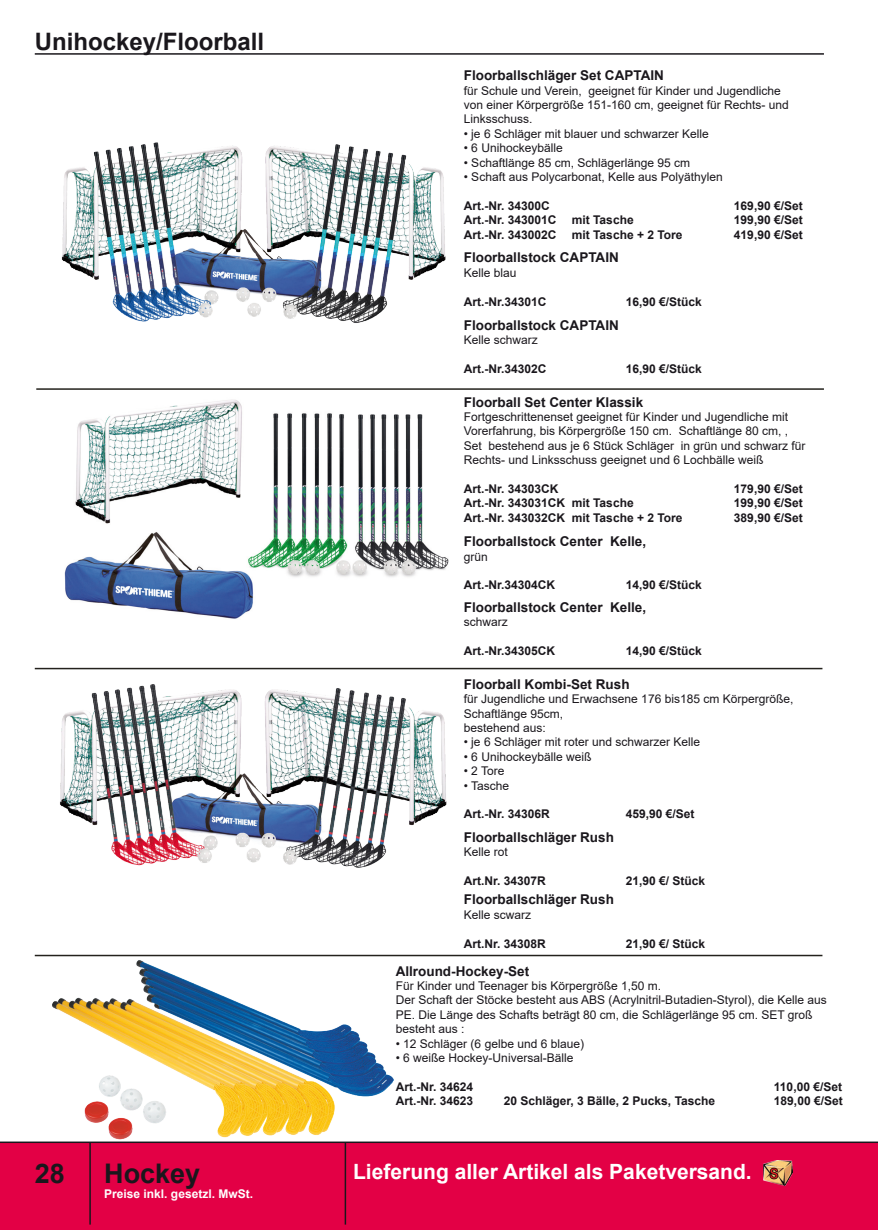
<style>
.page{position:relative;width:878px;height:1231px;background:#fff}
.page>*{position:absolute;margin:0;border:0;box-sizing:border-box;transform-origin:0 0}
.t1{font:700 27px "Arial";color:#1a171c}
.t2{font:700 24px "Arial";color:#1a171c}
.t3{font:700 21px "Arial";color:#fff}
.t4{font:700 13.5px "Arial";color:#1a171c}
.t5{font:12px/14.4px "Arial";color:#1a171c}
.t6{font:700 12px "Arial";color:#1a171c}
.t7{font:700 12px "Arial";color:#fefefe}
</style>
<div class="page">
<div style="left:0;top:1142px;width:877px;height:88px;background:#e30045"></div>
<hr style="left:35px;top:53px;width:788px;height:2px;background:#1a171c">
<hr style="left:89px;top:1142px;width:2px;height:82px;background:#1a171c">
<hr style="left:344px;top:1142px;width:2px;height:82px;background:#1a171c">
<hr style="left:0;top:1141px;width:877px;height:1px;background:#1a171c">
<svg style="left:36px;top:388px;width:787px;height:2px;background:#595854"></svg>
<svg style="left:35px;top:667px;width:787px;height:2px;background:#7e7d7a"></svg>
<img style="left:763px;top:1160px;width:29px;height:25px">
<img style="left:61px;top:142px;width:385px;height:181px">
<img style="left:64px;top:399px;width:385px;height:220px">
<img style="left:60px;top:684px;width:387px;height:184px">
<svg style="left:35px;top:954px;width:787px;height:2px;background:#787774"></svg>
<img style="left:52px;top:960px;width:341px;height:179px">
<p class="t2" style="left:35px;top:24px;width:231px">Unihockey/Floorball</p>
<h1 class="t1" style="left:35px;top:1154px;width:32px">28</h1>
<h1 class="t1" style="left:104px;top:1154px;width:98px">Hockey</h1>
<p class="t7" style="left:104px;top:1184px;width:150px">Preise inkl. gesetzl. MwSt.</p>
<p class="t4" style="left:463px;top:66px;width:202px">Floorballschläger Set CAPTAIN</p>
<p class="t5" style="left:463px;top:83px;width:326px">für Schule und Verein, geeignet für Kinder und Jugendliche von einer Körpergröße 151-160 cm, geeignet für Rechts- und<br>Linksschuss.</p>
<p class="t5" style="left:463px;top:126px;width:246px">• je 6 Schläger mit blauer und schwarzer Kelle</p>
<p class="t5" style="left:463px;top:141px;width:100px">• 6 Unihockeybälle</p>
<p class="t5" style="left:463px;top:155px;width:228px">• Schaftlänge 85 cm, Schlägerlänge 95 cm</p>
<p class="t5" style="left:463px;top:170px;width:260px">• Schaft aus Polycarbonat, Kelle aus Polyäthylen</p>
<p class="t6" style="left:463px;top:197px;width:88px">Art.-Nr. 34300C</p>
<p class="t6" style="left:733px;top:197px;width:70px">169,90 €/Set</p>
<p class="t6" style="left:463px;top:212px;width:94px">Art.-Nr. 343001C</p>
<p class="t6" style="left:571px;top:212px;width:63px">mit Tasche</p>
<p class="t6" style="left:733px;top:212px;width:70px">199,90 €/Set</p>
<p class="t6" style="left:463px;top:226px;width:94px">Art.-Nr. 343002C</p>
<p class="t6" style="left:571px;top:226px;width:112px">mit Tasche + 2 Tore</p>
<p class="t6" style="left:733px;top:226px;width:70px">419,90 €/Set</p>
<p class="t4" style="left:463px;top:248px;width:157px">Floorballstock CAPTAIN</p>
<p class="t5" style="left:463px;top:265px;width:54px">Kelle blau</p>
<p class="t6" style="left:463px;top:293px;width:84px">Art.-Nr.34301C</p>
<p class="t6" style="left:625px;top:293px;width:78px">16,90 €/Stück</p>
<p class="t4" style="left:463px;top:316px;width:157px">Floorballstock CAPTAIN</p>
<p class="t5" style="left:463px;top:333px;width:76px">Kelle schwarz</p>
<p class="t6" style="left:463px;top:360px;width:84px">Art.-Nr.34302C</p>
<p class="t6" style="left:625px;top:360px;width:78px">16,90 €/Stück</p>
<p class="t4" style="left:463px;top:392px;width:181px">Floorball Set Center Klassik</p>
<p class="t5" style="left:463px;top:409px;width:343px">Fortgeschrittenenset geeignet für Kinder und Jugendliche mit Vorerfahrung, bis Körpergröße 150 cm. Schaftlänge 80 cm, , Set bestehend aus je 6 Stück Schläger in grün und schwarz für Rechts- und Linksschuss geeignet und 6 Lochbälle weiß</p>
<p class="t6" style="left:463px;top:480px;width:96px">Art.-Nr. 34303CK</p>
<p class="t6" style="left:733px;top:480px;width:70px">179,90 €/Set</p>
<p class="t6" style="left:463px;top:494px;width:171px">Art.-Nr. 343031CK mit Tasche</p>
<p class="t6" style="left:733px;top:494px;width:70px">199,90 €/Set</p>
<p class="t6" style="left:463px;top:509px;width:220px">Art.-Nr. 343032CK mit Tasche + 2 Tore</p>
<p class="t6" style="left:733px;top:509px;width:70px">389,90 €/Set</p>
<p class="t4" style="left:463px;top:532px;width:184px">Floorballstock Center Kelle,</p>
<p class="t5" style="left:463px;top:549px;width:26px">grün</p>
<p class="t6" style="left:463px;top:576px;width:93px">Art.-Nr.34304CK</p>
<p class="t6" style="left:625px;top:576px;width:78px">14,90 €/Stück</p>
<p class="t4" style="left:463px;top:597px;width:184px">Floorballstock Center Kelle,</p>
<p class="t5" style="left:463px;top:614px;width:46px">schwarz</p>
<p class="t6" style="left:463px;top:642px;width:93px">Art.-Nr.34305CK</p>
<p class="t6" style="left:625px;top:642px;width:78px">14,90 €/Stück</p>
<p class="t4" style="left:463px;top:674px;width:167px">Floorball Kombi-Set Rush</p>
<p class="t5" style="left:463px;top:691px;width:331px">für Jugendliche und Erwachsene 176 bis185 cm Körpergröße,<br>Schaftlänge 95cm,</p>
<p class="t5" style="left:463px;top:720px;width:84px">bestehend aus:</p>
<p class="t5" style="left:463px;top:734px;width:238px">• je 6 Schläger mit roter und schwarzer Kelle</p>
<p class="t5" style="left:463px;top:749px;width:129px">• 6 Unihockeybälle weiß</p>
<p class="t5" style="left:463px;top:763px;width:42px">• 2 Tore</p>
<p class="t5" style="left:463px;top:778px;width:47px">• Tasche</p>
<p class="t6" style="left:463px;top:805px;width:88px">Art.-Nr. 34306R</p>
<p class="t6" style="left:625px;top:805px;width:70px">459,90 €/Set</p>
<p class="t4" style="left:463px;top:827px;width:152px">Floorballschläger Rush</p>
<p class="t5" style="left:463px;top:844px;width:46px">Kelle rot</p>
<p class="t6" style="left:463px;top:872px;width:84px">Art.Nr. 34307R</p>
<p class="t6" style="left:625px;top:872px;width:81px">21,90 €/ Stück</p>
<p class="t4" style="left:463px;top:890px;width:152px">Floorballschläger Rush</p>
<p class="t5" style="left:463px;top:907px;width:69px">Kelle scwarz</p>
<p class="t6" style="left:463px;top:934px;width:84px">Art.Nr. 34308R</p>
<p class="t6" style="left:625px;top:934px;width:81px">21,90 €/ Stück</p>
<p class="t4" style="left:395px;top:961px;width:135px">Allround-Hockey-Set</p>
<p class="t5" style="left:395px;top:978px;width:267px">Für Kinder und Teenager bis Körpergröße 1,50 m.</p>
<p class="t5" style="left:395px;top:992px;width:432px">Der Schaft der Stöcke besteht aus ABS (Acrylnitril-Butadien-Styrol), die Kelle aus<br>PE. Die Länge des Schafts beträgt 80 cm, die Schlägerlänge 95 cm. SET groß</p>
<p class="t5" style="left:395px;top:1021px;width:70px">besteht aus :</p>
<p class="t5" style="left:395px;top:1036px;width:190px">• 12 Schläger (6 gelbe und 6 blaue)</p>
<p class="t5" style="left:395px;top:1050px;width:179px">• 6 weiße Hockey-Universal-Bälle</p>
<p class="t6" style="left:395px;top:1078px;width:79px">Art.-Nr. 34624</p>
<p class="t6" style="left:773px;top:1078px;width:70px">110,00 €/Set</p>
<p class="t6" style="left:395px;top:1092px;width:79px">Art.-Nr. 34623</p>
<p class="t6" style="left:503px;top:1092px;width:213px">20 Schläger, 3 Bälle, 2 Pucks, Tasche</p>
<p class="t6" style="left:773px;top:1092px;width:70px">189,00 €/Set</p>
<p class="t3" style="left:353px;top:1156px;width:400px">Lieferung aller Artikel als Paketversand.</p>
</div>
